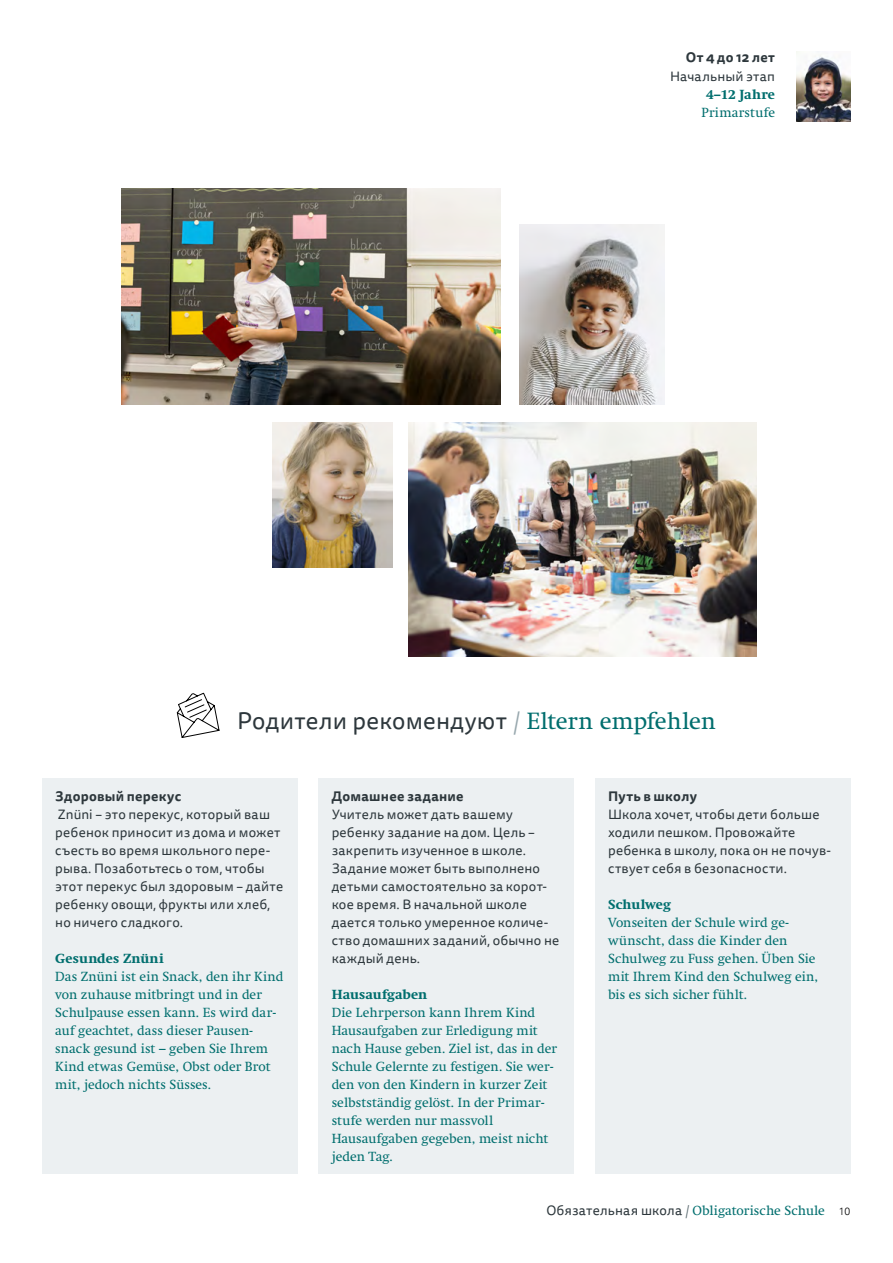
<style>
.page{position:relative;width:893px;height:1263px;background:#fff}
.page>*{position:absolute;margin:0;border:0;box-sizing:border-box;transform-origin:0 0}
.Headline_1__Ukrainisch{font:24px "Tisa Sans Pro";letter-spacing:.015em;color:#2d373c}
.Text__Fliesstext{font:13.5px/18px "Swift Neue LT Pro";letter-spacing:.01em;color:#006e6e}
.Text__Fliesstext__Ukrainisch{font:13.5px/18px "Tisa Sans Pro";letter-spacing:.015em;color:#2d373c}
.Text__Fliesstext__Ukrainisch-2{font:700 13.5px "Tisa Sans Pro";letter-spacing:.02em;color:#2d373c}
.Text__Fliesstext-2{font:700 13.5px "Swift Neue LT Pro";letter-spacing:.005em;color:#006e6e}
.Text__Fliesstext__Ukrainisch-3{font:700 13.5px "Swift Neue LT Pro";letter-spacing:.02em;color:#006e6e}
.t1{font:300 10.5px "Univers LT Std";color:#000}
.s1{font-family:"Swift Neue LT Pro";color:#97a7ad}
.s2{font-family:"Swift Neue LT Pro";color:#006e6e}
.s3{font-family:"Tisa Sans Pro";color:#2d373c}
.s4{color:#57676d}
</style>
<div class="page">
<div style="left:319px;top:778px;width:255px;height:395px;background:#ecf0f2"></div>
<div style="left:595px;top:778px;width:255px;height:395px;background:#ecf0f2"></div>
<div style="left:43px;top:778px;width:255px;height:395px;background:#ecf0f2"></div>
<img style="left:273px;top:422px;width:120px;height:145px">
<img style="left:519px;top:224px;width:145px;height:180px">
<svg style="left:176px;top:692px;width:44px;height:46px"></svg>
<img style="left:122px;top:188px;width:378px;height:216px">
<img style="left:408px;top:422px;width:349px;height:234px">
<img style="left:796px;top:52px;width:54px;height:69px">
<p class="Text__Fliesstext__Ukrainisch-2" style="left:686px;top:48px;width:91px">От 4 до 12 лет</p>
<p class="Text__Fliesstext__Ukrainisch" style="left:670px;top:67px;width:106px">Начальный этап</p>
<p class="Text__Fliesstext__Ukrainisch-3" style="left:706px;top:86px;width:71px">4–12 Jahre</p>
<p class="Text__Fliesstext" style="left:701px;top:103px;width:75px">Primarstufe</p>
<p class="Headline_1__Ukrainisch" style="left:237px;top:704px;width:480px">Родители рекомендуют <span class="s1">/</span> <span class="s2">Eltern empfehlen</span></p>
<p class="Text__Fliesstext__Ukrainisch-2" style="left:55px;top:786px;width:128px">Здоровый перекус</p>
<p class="Text__Fliesstext__Ukrainisch" style="left:55px;top:805px;width:230px">Znüni – это перекус, который ваш ребенок приносит из дома и может съесть во время школьного пере&shy;рыва. Позаботьтесь о том, чтобы этот перекус был здоровым – дайте ребенку овощи, фрукты или хлеб, но ничего сладкого.</p>
<p class="Text__Fliesstext-2" style="left:55px;top:950px;width:110px">Gesundes Znüni</p>
<p class="Text__Fliesstext" style="left:55px;top:967px;width:229px">Das Znüni ist ein Snack, den ihr Kind von zuhause mitbringt und in der<br>Schulpause essen kann. Es wird dar&shy;auf geachtet, dass dieser Pausen&shy;snack gesund ist – geben Sie Ihrem<br>Kind etwas Gemüse, Obst oder Brot mit, jedoch nichts Süsses.</p>
<p class="Text__Fliesstext__Ukrainisch-2" style="left:332px;top:786px;width:134px">Домашнее задание</p>
<p class="Text__Fliesstext__Ukrainisch" style="left:332px;top:805px;width:229px">Учитель может дать вашему ребенку задание на дом. Цель – закрепить изученное в школе.<br>Задание может быть выполнено детьми самостоятельно за корот&shy;кое время. В начальной школе дается только умеренное количе&shy;ство домашних заданий, обычно не каждый день.</p>
<p class="Text__Fliesstext-2" style="left:332px;top:986px;width:97px">Hausaufgaben</p>
<p class="Text__Fliesstext" style="left:332px;top:1003px;width:227px">Die Lehrperson kann Ihrem Kind<br>Hausaufgaben zur Erledigung mit nach Hause geben. Ziel ist, das in der<br>Schule Gelernte zu festigen. Sie wer&shy;den von den Kindern in kurzer Zeit selbstständig gelöst. In der Primar&shy;stufe werden nur massvoll<br>Hausaufgaben gegeben, meist nicht jeden Tag.</p>
<p class="Text__Fliesstext__Ukrainisch-2" style="left:608px;top:786px;width:90px">Путь в школу</p>
<p class="Text__Fliesstext__Ukrainisch" style="left:608px;top:805px;width:225px">Школа хочет, чтобы дети больше ходили пешком. Провожайте ребенка в школу, пока он не почув&shy;ствует себя в безопасности.</p>
<p class="Text__Fliesstext-2" style="left:608px;top:896px;width:64px">Schulweg</p>
<p class="Text__Fliesstext" style="left:608px;top:913px;width:212px">Vonseiten der Schule wird ge&shy;wünscht, dass die Kinder den<br>Schulweg zu Fuss gehen. Üben Sie mit Ihrem Kind den Schulweg ein, bis es sich sicher fühlt.</p>
<p class="Text__Fliesstext" style="left:546px;top:1201px;width:280px"><span class="s3">Обязательная школа</span> <span class="s4">/</span> Obligatorische Schule</p>
<p class="t1" style="left:839px;top:1204px;width:13px">10</p>
</div>
